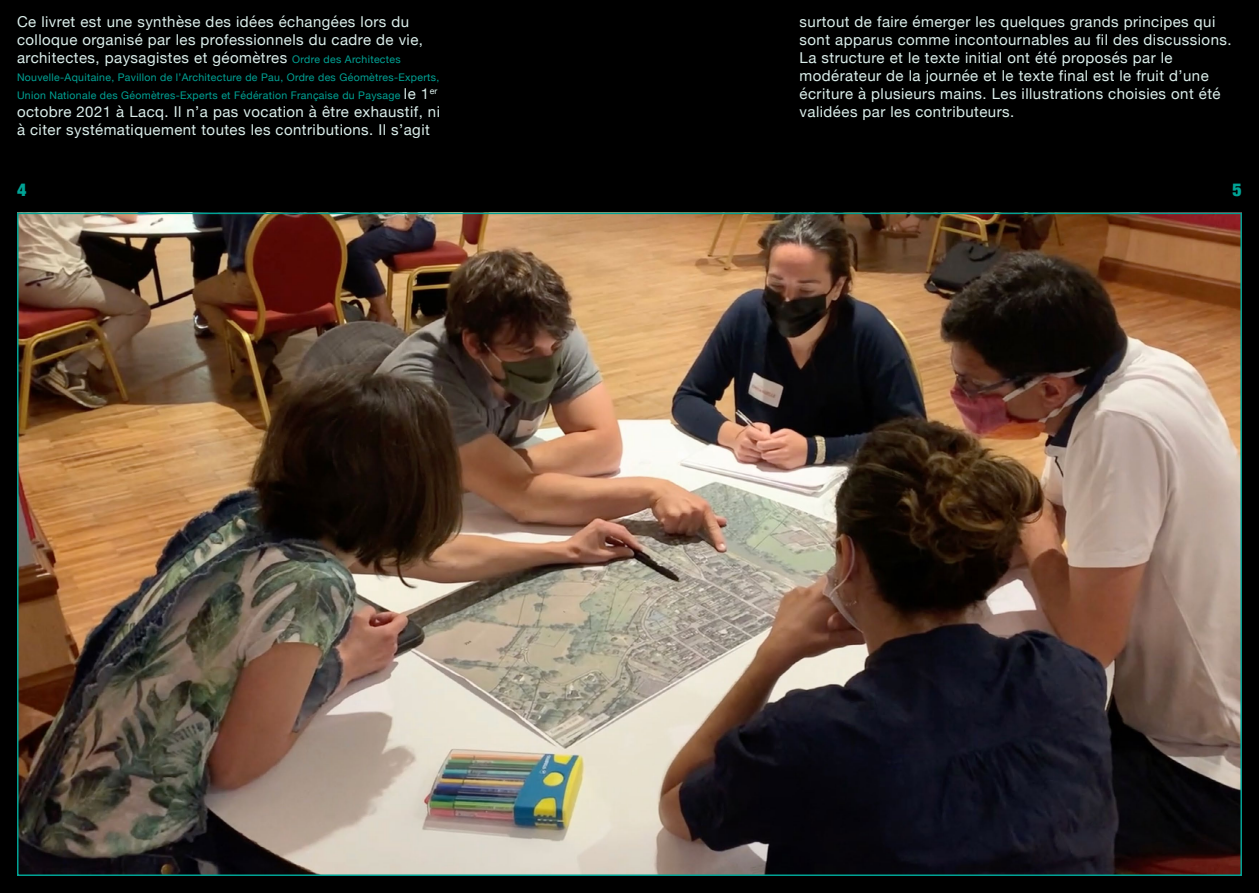
<style>
.page{position:relative;width:1259px;height:893px;background:#000}
.page>*{position:absolute;margin:0;border:0;box-sizing:border-box;transform-origin:0 0}
.t1{font:900 condensed 18px "Helvetica Neue";color:#00a395}
.t2{font:15px/18px "Helvetica Neue";letter-spacing:.03em;color:#dbeeeb}
.t3{font:10.5px/18px "Helvetica Neue";letter-spacing:.03em;color:#00a395}
.s1{font-size:10.5px;color:#00a395}
.s2{font-size:15px;color:#dbeeeb}
</style>
<div class="page">
<img style="left:20px;top:216px;width:1219px;height:657px">
<p class="t2" style="left:17px;top:14px;width:407px">Ce livret est une synthèse des idées échangées lors du colloque organisé par les professionnels du cadre de vie, architectes, paysagistes et géomètres <span class="s1">Ordre des Architectes</span></p>
<p class="t3" style="left:17px;top:69px;width:424px">Nouvelle-Aquitaine, Pavillon de l’Architecture de Pau, Ordre des Géomètres-Experts,<br>Union Nationale des Géomètres-Experts et Fédération Française du Paysage <span class="s2">le 1</span><sup>er</sup></p>
<p class="t2" style="left:17px;top:104px;width:424px">octobre 2021 à Lacq. Il n’a pas vocation à être exhaustif, ni à citer systématiquement toutes les contributions. Il s’agit</p>
<p class="t2" style="left:799px;top:14px;width:433px">surtout de faire émerger les quelques grands principes qui sont apparus comme incontournables au fil des discussions.<br>La structure et le texte initial ont été proposés par le modérateur de la journée et le texte final est le fruit d’une écriture à plusieurs mains. Les illustrations choisies ont été validées par les contributeurs.</p>
<p class="t1" style="left:17px;top:174px;width:11px">4</p>
<p class="t1" style="left:1232px;top:174px;width:11px">5</p>
</div>
